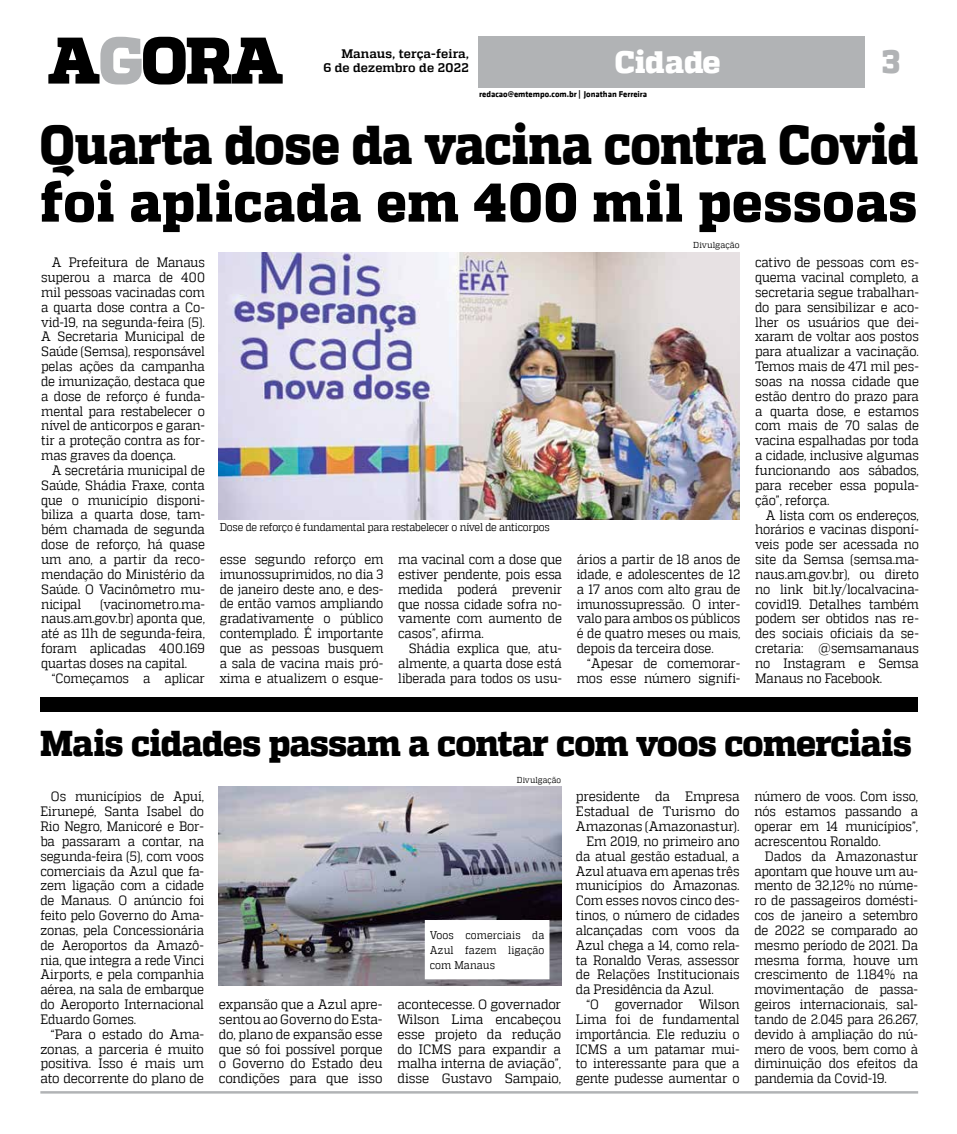
<style>
.page{position:relative;width:957px;height:1134px;background:#fff}
.page>*{position:absolute;margin:0;border:0;box-sizing:border-box;transform-origin:0 0}
.t1{font:800 54.38px/58.1px "MW Quadon";color:#000;scale:.9 1}
.t2{font:800 35.88px "MW Quadon";letter-spacing:-.025em;color:#000;scale:.95 1}
.t3{font:800 33px "MW Quadon";color:#b1b3b5;scale:.95 1}
.t4{font:800 30.88px "MW Quadon";color:#fff}
.t5{font:13.62px/14.9px "MW Quadon";letter-spacing:-.015em;color:#000;text-align:justify;scale:.9 1}
.t6{font:13.62px/14.9px "MW Quadon";letter-spacing:-.015em;color:#000;text-align:justify;scale:.93 1}
.t7{font:700 12.38px/14.9px "MW Quadon";letter-spacing:.005em;color:#000;text-align:right}
.t8{font:11.12px/14.9px "MW Quadon";letter-spacing:-.015em;color:#000;text-align:justify;scale:.9 1}
.t9{font:700 8.62px "MW Klavika Bd";color:#000}
.t10{font:8.62px "MW Quadon";letter-spacing:.01em;color:#000;scale:.95 1}
.t11{font:8.62px "MW Quadon";letter-spacing:.01em;color:#000;scale:.9 1}
</style>
<div class="page">
<svg style="left:48px;top:37px;width:235px;height:47px"></svg>
<hr style="left:40px;top:1091px;width:878px;height:2px;background:#b1b3b5">
<div style="left:479px;top:36px;width:386px;height:52px;background:#b1b3b5"></div>
<img style="left:219px;top:252px;width:520px;height:267px">
<div style="left:40px;top:697px;width:878px;height:15px;background:#000"></div>
<img style="left:219px;top:786px;width:342px;height:200px">
<div style="left:427px;top:922px;width:120px;height:55px;background:#fff"></div>
<p class="t7" style="left:323px;top:46px;width:147px">Manaus, terça-feira,<br>6 de dezembro de 2022</p>
<h3 class="t4" style="left:619px;top:41px;width:32px">Ci</h3>
<h3 class="t3" style="left:882px;top:42px;width:20px">3</h3>
<p class="t9" style="left:479px;top:88px;width:169px">redacao@emtempo.com.br | Jonathan Ferreira</p>
<h3 class="t4" style="left:615px;top:44px;width:107px">Cidade</h3>
<h1 class="t1" style="left:40px;top:117px;width:977px">Quarta dose da vacina contra Covid foi aplicada em 400 mil pessoas</h1>
<p class="t10" style="left:693px;top:241px;width:50px">Divulgação</p>
<p class="t5" style="left:41px;top:255px;width:183px;text-indent:11px">A Prefeitura de Manaus superou a marca de 400 mil pessoas vacinadas com a quarta dose contra a Co&shy;vid-19, na segunda-feira (5).<br>A Secretaria Municipal de Saúde (Semsa), responsável pelas ações da campanha de imunização, destaca que a dose de reforço é funda&shy;mental para restabelecer o nível de anticorpos e garan&shy;tir a proteção contra as for&shy;mas graves da doença.</p>
<p class="t5" style="left:41px;top:463px;width:183px;text-indent:11px">A secretária municipal de Saúde, Shádia Fraxe, conta que o município disponi&shy;biliza a quarta dose, tam&shy;bém chamada de segunda dose de reforço, há quase um ano, a partir da reco&shy;mendação do Ministério da Saúde. O Vacinômetro mu&shy;nicipal</p>
<p class="t5" style="left:41px;top:596px;width:183px;text-indent:59px">(vacinometro.ma&shy;naus.am.gov.br) aponta que, até as 11h de segunda-feira, foram aplicadas 400.169 quartas doses na capital.</p>
<p class="t5" style="left:52px;top:670px;width:172px">“Começamos a aplicar</p>
<p class="t8" style="left:220px;top:520px;width:368px">Dose de reforço é fundamental para restabelecer o nível de anticorpos</p>
<p class="t5" style="left:220px;top:552px;width:183px">esse segundo reforço em imunossuprimidos, no dia 3 de janeiro deste ano, e des&shy;de então vamos ampliando gradativamente o público contemplado. É importante que as pessoas busquem a sala de vacina mais pró&shy;xima e atualizem o esque-</p>
<p class="t5" style="left:398px;top:552px;width:183px">ma vacinal com a dose que estiver pendente, pois essa medida poderá prevenir que nossa cidade sofra no&shy;vamente com aumento de casos”, afirma.</p>
<p class="t5" style="left:398px;top:641px;width:183px;text-indent:11px">Shádia explica que, atu&shy;almente, a quarta dose está liberada para todos os usu-</p>
<p class="t5" style="left:577px;top:552px;width:183px">ários a partir de 18 anos de idade, e adolescentes de 12 a 17 anos com alto grau de imunossupressão. O inter&shy;valo para ambos os públicos é de quatro meses ou mais, depois da terceira dose.</p>
<p class="t5" style="left:577px;top:656px;width:183px;text-align:right">“Apesar de comemorar&shy;mos esse número signifi-</p>
<p class="t5" style="left:755px;top:255px;width:183px">cativo de pessoas com es&shy;quema vacinal completo, a secretaria segue trabalhan&shy;do para sensibilizar e aco&shy;lher os usuários que dei&shy;xaram de voltar aos postos para atualizar a vacinação.<br>Temos mais de 471 mil pes&shy;soas na nossa cidade que estão dentro do prazo para a quarta dose, e estamos com mais de 70 salas de vacina espalhadas por toda a cidade, inclusive algumas funcionando aos sábados, para receber essa popula&shy;ção”, reforça.</p>
<p class="t5" style="left:755px;top:507px;width:183px;text-indent:11px">A lista com os endereços, horários e vacinas disponí&shy;veis pode ser acessada no site da Semsa (semsa.ma&shy;naus.am.gov.br), ou direto no link bit.ly/localvacina&shy;covid19. Detalhes também podem ser obtidos nas re&shy;des sociais oficiais da se&shy;cretaria: @semsamanaus no Instagram e Semsa Manaus no Facebook.</p>
<h2 class="t2" style="left:40px;top:722px;width:919px">Mais cidades passam a contar com voos comerciais</h2>
<p class="t5" style="left:40px;top:789px;width:183px;text-indent:11px">Os municípios de Apuí, Eirunepé, Santa Isabel do Rio Negro, Manicoré e Bor&shy;ba passaram a contar, na segunda-feira (5), com voos comerciais da Azul que fa&shy;zem ligação com a cidade de Manaus. O anúncio foi feito pelo Governo do Ama&shy;zonas, pela Concessionária de Aeroportos da Amazô&shy;nia, que integra a rede Vinci Airports, e pela companhia aérea, na sala de embarque do Aeroporto Internacional Eduardo Gomes.</p>
<p class="t6" style="left:40px;top:1026px;width:177px;text-indent:11px">“Para o estado do Ama&shy;zonas, a parceria é muito positiva. Isso é mais um ato decorrente do plano de</p>
<p class="t11" style="left:517px;top:775px;width:51px">Divulgação</p>
<p class="t5" style="left:754px;top:789px;width:183px">número de voos. Com isso, nós estamos passando a operar em 14 municípios”, acrescentou Ronaldo.</p>
<p class="t5" style="left:754px;top:848px;width:183px;text-indent:11px">Dados da Amazonastur apontam que houve um au&shy;mento de 32,12% no núme&shy;ro de passageiros domésti&shy;cos de janeiro a setembro de 2022 se comparado ao mesmo período de 2021. Da mesma forma, houve um crescimento de 1.184% na movimentação de passa&shy;geiros internacionais, sal&shy;tando de 2.045 para 26.267, devido à ampliação do nú&shy;mero de voos, bem como à diminuição dos efeitos da pandemia da Covid-19.</p>
<p class="t6" style="left:576px;top:789px;width:178px">presidente da Empresa</p>
<p class="t6" style="left:576px;top:804px;width:178px">Estadual de Turismo do</p>
<p class="t6" style="left:576px;top:819px;width:178px">Amazonas (Amazonastur).</p>
<p class="t5" style="left:586px;top:833px;width:172px">Em 2019, no primeiro ano</p>
<p class="t5" style="left:576px;top:848px;width:183px">da atual gestão estadual, a</p>
<p class="t5" style="left:576px;top:863px;width:183px">Azul atuava em apenas três</p>
<p class="t5" style="left:576px;top:878px;width:183px">municípios do Amazonas.</p>
<p class="t5" style="left:576px;top:893px;width:183px">Com esses novos cinco des-</p>
<p class="t5" style="left:576px;top:908px;width:183px">tinos, o número de cidades</p>
<p class="t5" style="left:576px;top:922px;width:183px">alcançadas com voos da</p>
<p class="t5" style="left:576px;top:937px;width:183px">Azul chega a 14, como rela-</p>
<p class="t5" style="left:576px;top:952px;width:183px">ta Ronaldo Veras, assessor</p>
<p class="t5" style="left:576px;top:967px;width:183px">de Relações Institucionais</p>
<p class="t5" style="left:576px;top:982px;width:155px">da Presidência da Azul.</p>
<p class="t5" style="left:586px;top:997px;width:172px">“O governador Wilson</p>
<p class="t5" style="left:576px;top:1011px;width:183px">Lima foi de fundamental</p>
<p class="t5" style="left:576px;top:1026px;width:183px">importância. Ele reduziu o</p>
<p class="t5" style="left:576px;top:1041px;width:183px">ICMS a um patamar mui-</p>
<p class="t5" style="left:576px;top:1056px;width:183px">to interessante para que a</p>
<p class="t5" style="left:576px;top:1071px;width:183px">gente pudesse aumentar o</p>
<p class="t8" style="left:430px;top:928px;width:129px">Voos comerciais da Azul fazem ligação com Manaus</p>
<p class="t6" style="left:219px;top:997px;width:177px">expansão que a Azul apre&shy;sentou ao Governo do Esta&shy;do, plano de expansão esse que só foi possível porque o Governo do Estado deu condições para que isso</p>
<p class="t6" style="left:397px;top:997px;width:177px">acontecesse. O governador Wilson Lima encabeçou esse projeto da redução do ICMS para expandir a malha interna de aviação”, disse Gustavo Sampaio,</p>
</div>
